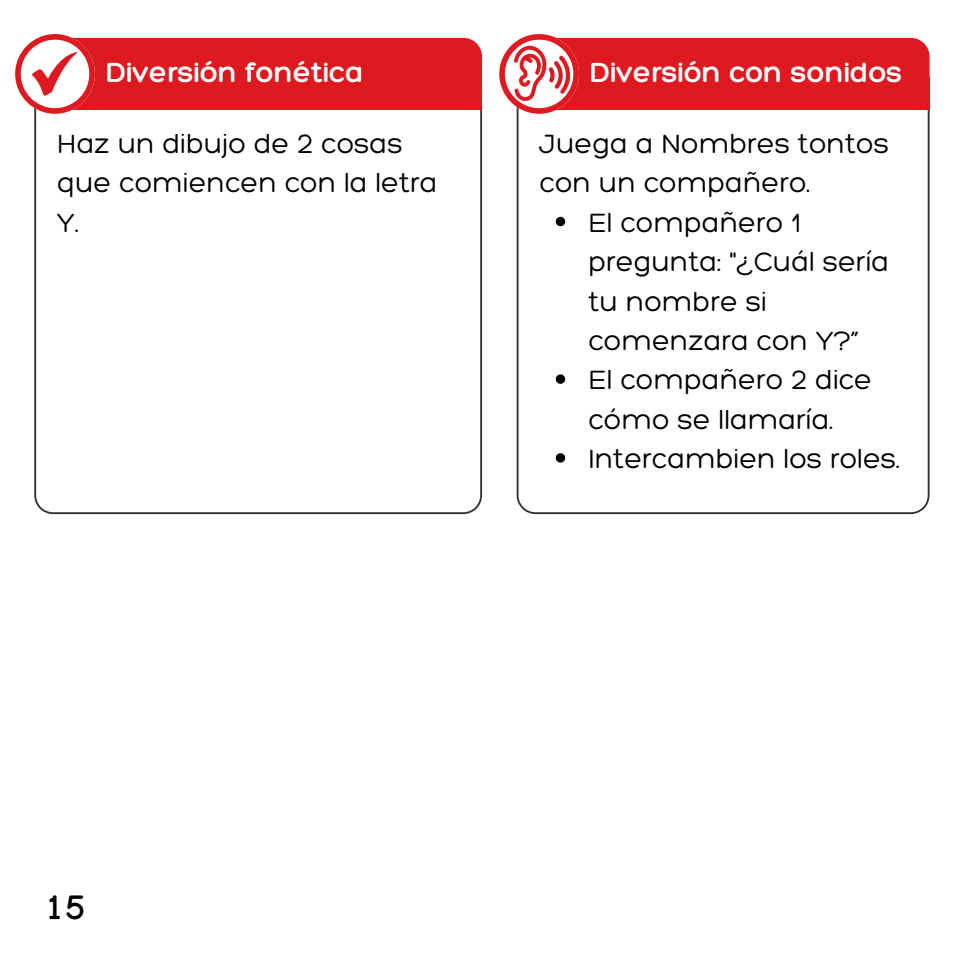
<style>
.page{position:relative;width:968px;height:968px;background:#fff}
.page>*{position:absolute;margin:0;border:0;box-sizing:border-box;transform-origin:0 0}
.t1{font:700 35px "Manjari";color:#000}
.t2{font:300 30px "Hero";color:#fff}
.t3{font:300 28.75px/39.5px "Hero";color:#000}
</style>
<div class="page">
<svg style="left:516px;top:114px;width:413px;height:400px"></svg>
<div style="left:583px;top:37px;width:346px;height:77px;background:#de1920"></div>
<svg style="left:34px;top:114px;width:448px;height:400px"></svg>
<svg style="left:15px;top:34px;width:467px;height:80px"></svg>
<img style="left:499px;top:34px;width:84px;height:81px">
<svg style="left:556px;top:217px;width:9px;height:9px"></svg>
<svg style="left:556px;top:374px;width:9px;height:10px"></svg>
<svg style="left:556px;top:453px;width:9px;height:9px"></svg>
<h2 class="t2" style="left:107px;top:54px;width:258px">Diversión fonética</h2>
<p class="t3" style="left:57px;top:123px;width:382px">Haz un dibujo de 2 cosas que comiencen con la letra<br>Y .</p>
<h2 class="t2" style="left:590px;top:54px;width:313px">Diversión con sonidos</h2>
<p class="t3" style="left:539px;top:123px;width:351px">Juega a Nombres tontos con un compañero.</p>
<p class="t3" style="left:588px;top:202px;width:302px">El compañero 1 pregunta: "¿Cuál sería tu nombre si comenzara con Y?”</p>
<p class="t3" style="left:588px;top:359px;width:285px">El compañero 2 dice cómo se llamaría.</p>
<p class="t3" style="left:588px;top:438px;width:313px">Intercambien los roles.</p>
<p class="t1" style="left:44px;top:893px;width:42px">15</p>
</div>
